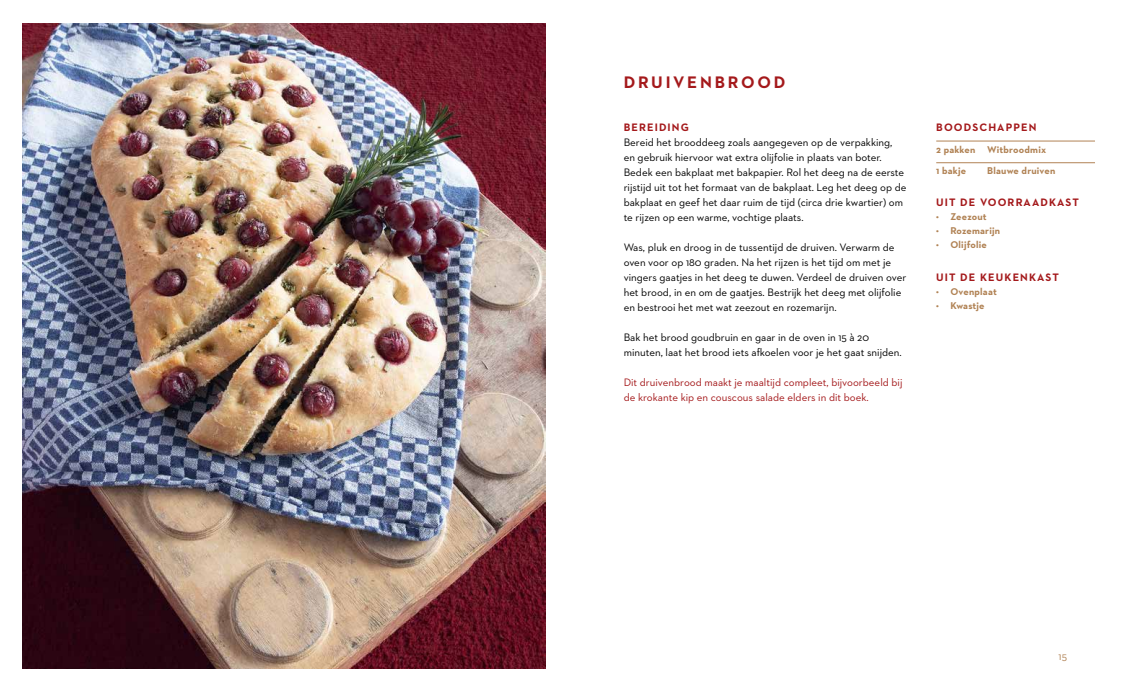
<style>
.page{position:relative;width:1134px;height:695px;background:#fff}
.page>*{position:absolute;margin:0;border:0;box-sizing:border-box;transform-origin:0 0}
.t1{font:700 17px "Neutraface 2 Text";letter-spacing:.16em;color:#a4191b}
.t2{font:11px/15px "Neutraface 2 Text";color:#000}
.t3{font:11px/15px "Neutraface 2 Text";color:#a4191b}
.t4{font:700 11px "Neutraface 2 Text";letter-spacing:.1em;color:#a4191b}
.t5{font:11px "Neutraface 2 Text";color:#b18355}
.t6{font:700 10px/21.7px "Neutraface 2 Text";letter-spacing:.02em;color:#b18355}
</style>
<div class="page">
<hr style="left:936px;top:141px;width:159px;height:1px;background:#b18355">
<hr style="left:936px;top:162px;width:159px;height:1px;background:#b18355">
<img style="left:23px;top:23px;width:522px;height:645px">
<h1 class="t1" style="left:624px;top:71px;width:163px">DRUIVENBROOD</h1>
<p class="t4" style="left:624px;top:120px;width:67px">BEREIDING</p>
<p class="t2" style="left:624px;top:134px;width:284px">Bereid het brooddeeg zoals aangegeven op de verpakking, en gebruik hiervoor wat extra olijfolie in plaats van boter.<br>Bedek een bakplaat met bakpapier. Rol het deeg na de eerste rijstijd uit tot het formaat van de bakplaat. Leg het deeg op de bakplaat en geef het daar ruim de tijd (circa drie kwartier) om te rijzen op een warme, vochtige plaats.</p>
<p class="t2" style="left:624px;top:240px;width:284px">Was, pluk en droog in de tussentijd de druiven. Verwarm de oven voor op 180 graden. Na het rijzen is het tijd om met je vingers gaatjes in het deeg te duwen. Verdeel de druiven over het brood, in en om de gaatjes. Bestrijk het deeg met olijfolie en bestrooi het met wat zeezout en rozemarijn.</p>
<p class="t2" style="left:624px;top:330px;width:280px">Bak het brood goudbruin en gaar in de oven in 15 à 20 minuten, laat het brood iets afkoelen voor je het gaat snijden.</p>
<p class="t3" style="left:624px;top:375px;width:280px">Dit druivenbrood maakt je maaltijd compleet, bijvoorbeeld bij de krokante kip en couscous salade elders in dit boek.</p>
<p class="t4" style="left:936px;top:120px;width:102px">BOODSCHAPPEN</p>
<p class="t6" style="left:936px;top:138px;width:111px">2 pakken Witbroodmix<br>1 bakje</p>
<p class="t6" style="left:987px;top:160px;width:70px">Blauwe druiven</p>
<p class="t4" style="left:936px;top:195px;width:144px">UIT DE VOORRAADKAST</p>
<p class="t6" style="left:936px;top:206px;width:52px">• Zeezout</p>
<p class="t6" style="left:936px;top:220px;width:65px">• Rozemarijn</p>
<p class="t6" style="left:936px;top:234px;width:52px">• Olijfolie</p>
<p class="t4" style="left:936px;top:270px;width:124px">UIT DE KEUKENKAST</p>
<p class="t6" style="left:936px;top:281px;width:62px">• Ovenplaat</p>
<p class="t6" style="left:936px;top:295px;width:50px">• Kwastje</p>
<p class="t5" style="left:1058px;top:649px;width:10px">15</p>
</div>
